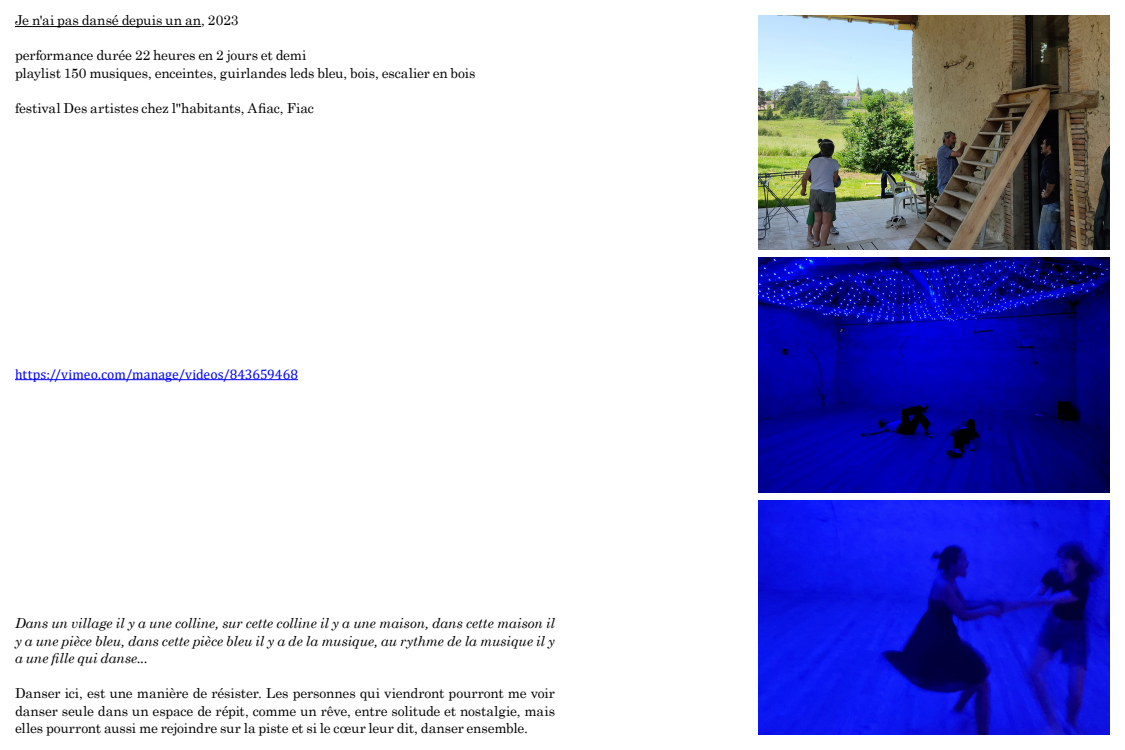
<style>
.page{position:relative;width:1125px;height:750px;background:#fff}
.page>*{position:absolute;margin:0;border:0;box-sizing:border-box;transform-origin:0 0}
.TEXTES{font:13.75px/17.5px "Century Schoolbook";letter-spacing:-.005em;color:#000;text-align:justify}
.TEXTES-2{font:italic 13.75px/17.5px "Century Schoolbook";letter-spacing:-.005em;color:#000;text-align:justify}
.TEXTES-3{font:13.75px "Cambria";letter-spacing:.01em;color:#00f}
</style>
<div class="page">
<hr style="left:15px;top:26px;width:186px;height:1px;background:#000">
<hr style="left:15px;top:379px;width:283px;height:1px;background:#00f">
<img style="left:758px;top:501px;width:352px;height:234px">
<img style="left:758px;top:15px;width:352px;height:234px">
<img style="left:758px;top:258px;width:352px;height:234px">
<p class="TEXTES" style="left:15px;top:10px;width:225px">Je n'ai pas dansé depuis un an, 2023</p>
<p class="TEXTES" style="left:15px;top:45px;width:293px">performance durée 22 heures en 2 jours et demi</p>
<p class="TEXTES" style="left:15px;top:63px;width:462px">playlist 150 musiques, enceintes, guirlandes leds bleu, bois, escalier en bois</p>
<p class="TEXTES" style="left:15px;top:98px;width:300px">festival Des artistes chez l"habitants, Afiac, Fiac</p>
<p class="TEXTES-3" style="left:15px;top:366px;width:285px">https://vimeo.com/manage/videos/843659468</p>
<p class="TEXTES-2" style="left:15px;top:614px;width:542px">Dans un village il y a une colline, sur cette colline il y a une maison, dans cette maison il y a une pièce bleu, dans cette pièce bleu il y a de la musique, au rythme de la musique il y a une fille qui danse...</p>
<p class="TEXTES" style="left:15px;top:683px;width:542px">Danser ici, est une manière de résister. Les personnes qui viendront pourront me voir danser seule dans un espace de répit, comme un rêve, entre solitude et nostalgie, mais elles pourront aussi me rejoindre sur la piste et si le cœur leur dit, danser ensemble.</p>
</div>
